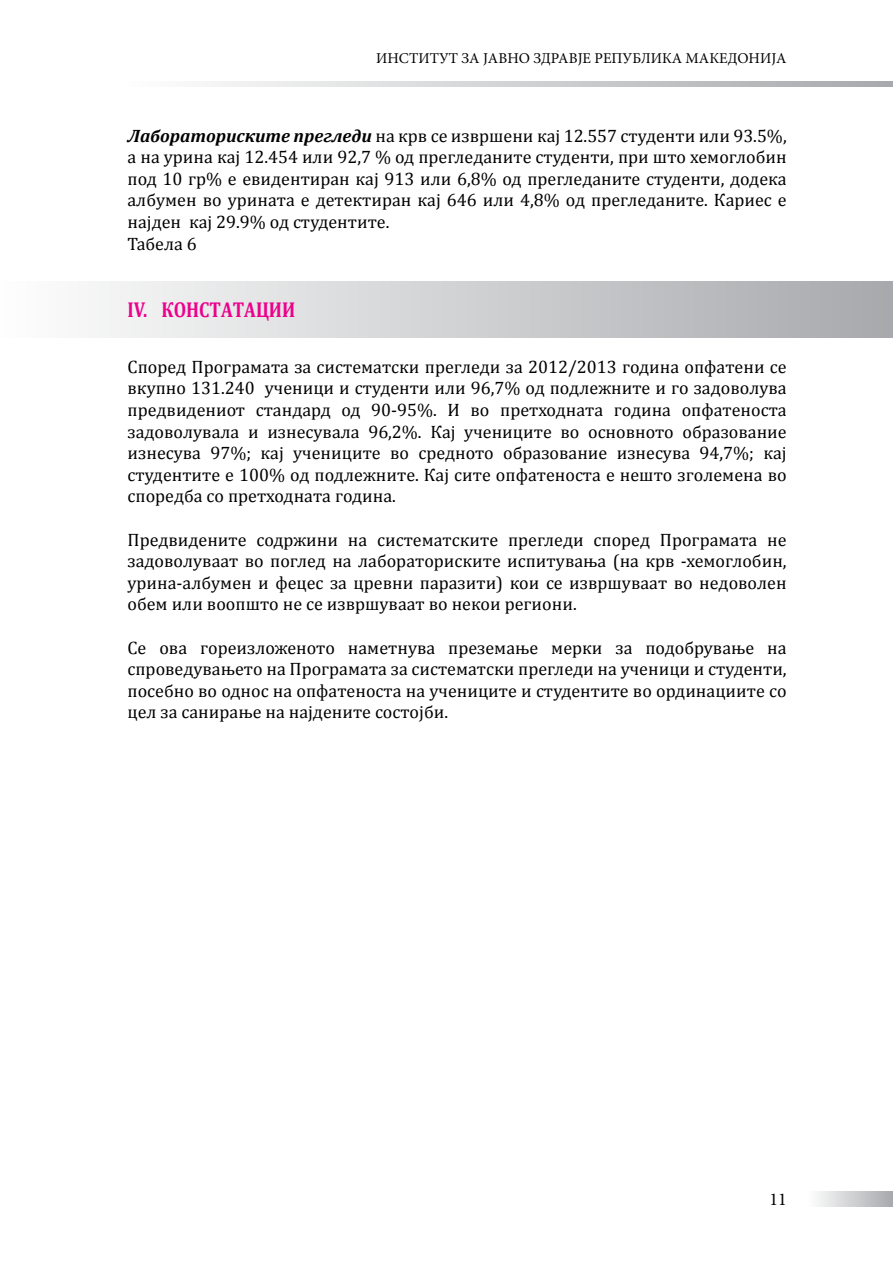
<style>
.page{position:relative;width:893px;height:1263px;background:#fff}
.page>*{position:absolute;margin:0;border:0;box-sizing:border-box;transform-origin:0 0}
.t1{font:700 21.6px "Cambria";color:#ec008c;scale:.83 1}
.t2{font:18px/21.6px "Cambria";color:#000;text-align:justify}
.t3{font:18px "Minion Pro";color:#000}
.t4{font:15px "Minion Pro";color:#000}
.s1{font-weight:700;font-style:italic}
</style>
<div class="page">
<svg style="left:209px;top:81px;width:684px;height:6px;background:#cdced0"></svg>
<div style="left:808px;top:1191px;width:85px;height:16px;background:linear-gradient(to right,#fefefe,#a7a9ac)"></div>
<div style="left:1px;top:281px;width:892px;height:57px;background:linear-gradient(to right,#fefefe,#a7a9ac)"></div>
<p class="t4" style="left:376px;top:48px;width:412px">ИНСТИТУТ ЗА ЈАВНО ЗДРАВЈЕ РЕПУБЛИКА МАКЕДОНИЈА</p>
<p class="t2" style="left:128px;top:125px;width:661px;text-align:left"><span class="s1">Лабораториските прегледи</span> на крв се извршени кај 12.557 студенти или 93.5%, а на урина кај 12.454 или 92,7 % од прегледаните студенти, при што хемоглобин под 10 гр% е евидентиран кај 913 или 6,8% од прегледаните студенти, додека албумен во урината е детектиран кај 646 или 4,8% од прегледаните. Кариес е најден кај 29.9% од студентите.<br>Табела 6</p>
<p class="t1" style="left:128px;top:296px;width:204px">IV. КОНСТАТАЦИИ</p>
<p class="t2" style="left:128px;top:356px;width:661px">Според Програмата за систематски прегледи за 2012/2013 година опфатени се вкупно 131.240 ученици и студенти или 96,7% од подлежните и го задоволува предвидениот стандард од 90-95%. И во претходната година опфатеноста задоволувала и изнесувала 96,2%. Кај учениците во основното образование изнесува 97%; кај учениците во средното образование изнесува 94,7%; кај студентите е 100% од подлежните. Кај сите опфатеноста е нешто зголемена во споредба со претходната година.</p>
<p class="t2" style="left:128px;top:529px;width:661px">Предвидените содржини на систематските прегледи според Програмата не задоволуваат во поглед на лабораториските испитувања (на крв -хемоглобин, урина-албумен и фецес за цревни паразити) кои се извршуваат во недоволен обем или воопшто не се извршуваат во некои региони.</p>
<p class="t2" style="left:128px;top:637px;width:661px">Се ова гореизложеното наметнува преземање мерки за подобрување на спроведувањето на Програмaта за систематски прегледи на ученици и студенти, посебно во однос на опфатеноста на учениците и студентите во ординациите со цел за санирање на најдените состојби.</p>
<p class="t3" style="left:769px;top:1187px;width:19px">11</p>
</div>
